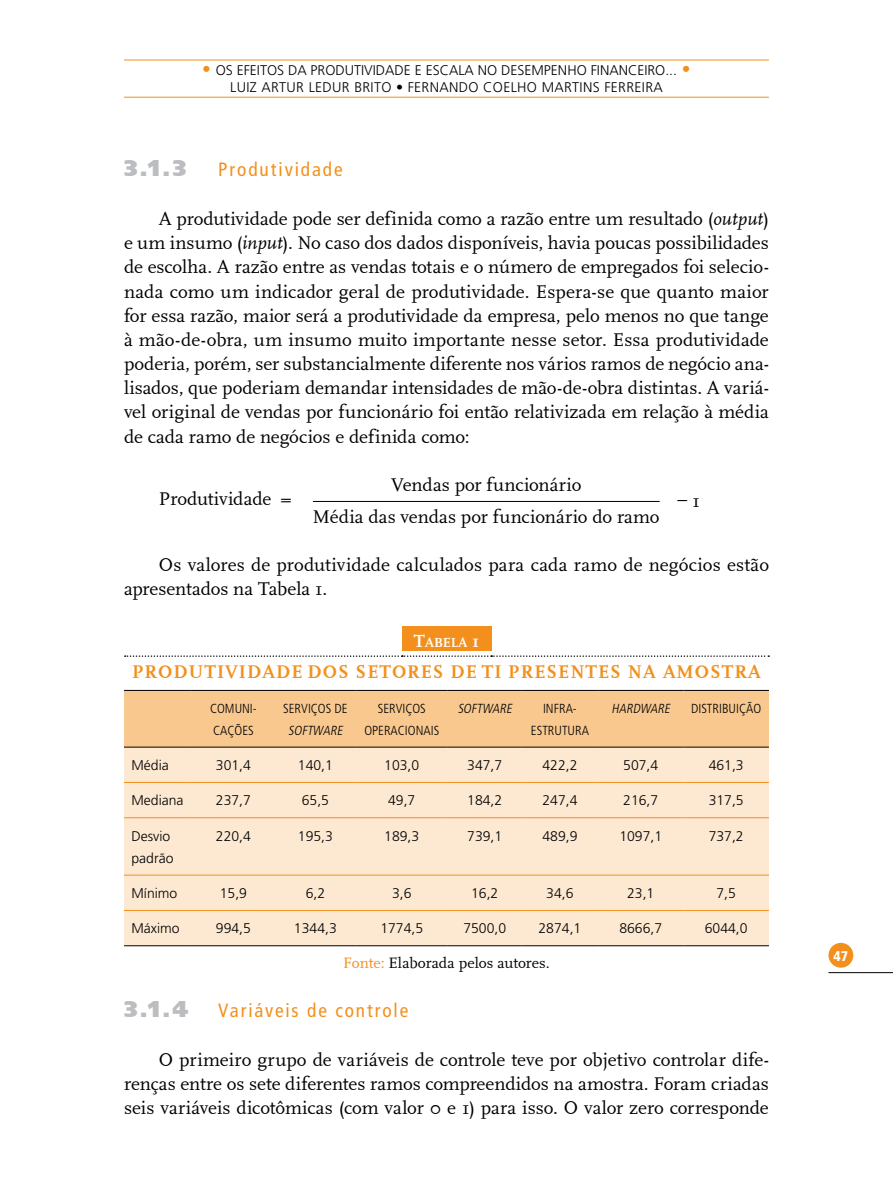
<style>
.page{position:relative;width:893px;height:1191px;background:#fff}
.page>*{position:absolute;margin:0;border:0;box-sizing:border-box;transform-origin:0 0}
.t1{font:900 22.75px "Frutiger";color:#bcbdc0}
.t2{font:19.25px/24.2px "FF Scala";color:#000;text-align:justify}
.t3{font:700 19.25px "FF Scala";color:#f3901d}
.t4{font:condensed 19.25px "Frutiger";letter-spacing:.1em;color:#f3901d}
.t5{font:15.75px "FF Scala";letter-spacing:-.005em;color:#000}
.t6{font:300 14px/22.1px "Frutiger";color:#000}
.t7{font:300 14px/16.8px "Frutiger";letter-spacing:.025em;color:#000}
.t8{font:900 condensed 14px "Frutiger";color:#fff}
.t9{font:700 13.83px "FF Scala";color:#fff}
.t10{font:300 condensed 13.12px/22.1px "Frutiger";color:#000;text-align:center}
.t11{font:italic 300 condensed 13.12px "Frutiger";color:#000}
.s1{font-size:17.5px;color:#f3901d}
.s2{font-style:italic}
.s3{font-size:18.38px}
.s4{color:#f3901d}
</style>
<div class="page">
<div style="left:828px;top:943px;width:25px;height:24px;background:#f3901d;border-radius:50%"></div>
<hr style="left:828px;top:972px;width:65px;height:1px;background:#000">
<hr style="left:124px;top:97px;width:645px;height:1px;background:#f3901d">
<hr style="left:124px;top:60px;width:645px;height:1px;background:#f3901d">
<hr style="left:313px;top:501px;width:347px;height:1px;background:#000">
<div style="left:402px;top:626px;width:89px;height:25px;background:#f3901d"></div>
<svg style="left:125px;top:655px;width:644px;height:2px"></svg>
<div style="left:124px;top:691px;width:645px;height:55px;background:#f9c88e"></div>
<div style="left:124px;top:747px;width:645px;height:198px;background:#fde9d2"></div>
<hr style="left:124px;top:690px;width:68px;height:1px;background:#000">
<hr style="left:192px;top:690px;width:83px;height:1px;background:#000">
<hr style="left:275px;top:690px;width:81px;height:1px;background:#000">
<hr style="left:356px;top:690px;width:92px;height:1px;background:#000">
<hr style="left:448px;top:690px;width:74px;height:1px;background:#000">
<hr style="left:522px;top:690px;width:76px;height:1px;background:#000">
<hr style="left:598px;top:690px;width:85px;height:1px;background:#000">
<hr style="left:683px;top:690px;width:86px;height:1px;background:#000">
<hr style="left:124px;top:746px;width:68px;height:1px;background:#000">
<hr style="left:192px;top:746px;width:83px;height:1px;background:#000">
<hr style="left:275px;top:746px;width:81px;height:1px;background:#000">
<hr style="left:356px;top:746px;width:92px;height:1px;background:#000">
<hr style="left:448px;top:746px;width:74px;height:1px;background:#000">
<hr style="left:522px;top:746px;width:76px;height:1px;background:#000">
<hr style="left:598px;top:746px;width:85px;height:1px;background:#000">
<hr style="left:683px;top:746px;width:86px;height:1px;background:#000">
<hr style="left:124px;top:782px;width:68px;height:1px;background:#f3901d">
<hr style="left:192px;top:782px;width:83px;height:1px;background:#f3901d">
<hr style="left:275px;top:782px;width:81px;height:1px;background:#f3901d">
<hr style="left:356px;top:782px;width:92px;height:1px;background:#f3901d">
<hr style="left:448px;top:782px;width:74px;height:1px;background:#f3901d">
<hr style="left:522px;top:782px;width:76px;height:1px;background:#f3901d">
<hr style="left:598px;top:782px;width:85px;height:1px;background:#f3901d">
<hr style="left:683px;top:782px;width:86px;height:1px;background:#f3901d">
<hr style="left:124px;top:817px;width:68px;height:1px;background:#f3901d">
<hr style="left:192px;top:817px;width:83px;height:1px;background:#f3901d">
<hr style="left:275px;top:817px;width:81px;height:1px;background:#f3901d">
<hr style="left:356px;top:817px;width:92px;height:1px;background:#f3901d">
<hr style="left:448px;top:817px;width:74px;height:1px;background:#f3901d">
<hr style="left:522px;top:817px;width:76px;height:1px;background:#f3901d">
<hr style="left:598px;top:817px;width:85px;height:1px;background:#f3901d">
<hr style="left:683px;top:817px;width:86px;height:1px;background:#f3901d">
<hr style="left:124px;top:874px;width:68px;height:1px;background:#f3901d">
<hr style="left:192px;top:874px;width:83px;height:1px;background:#f3901d">
<hr style="left:275px;top:874px;width:81px;height:1px;background:#f3901d">
<hr style="left:356px;top:874px;width:92px;height:1px;background:#f3901d">
<hr style="left:448px;top:874px;width:74px;height:1px;background:#f3901d">
<hr style="left:522px;top:874px;width:76px;height:1px;background:#f3901d">
<hr style="left:598px;top:874px;width:85px;height:1px;background:#f3901d">
<hr style="left:683px;top:874px;width:86px;height:1px;background:#f3901d">
<hr style="left:124px;top:910px;width:68px;height:1px;background:#f3901d">
<hr style="left:192px;top:910px;width:83px;height:1px;background:#f3901d">
<hr style="left:275px;top:910px;width:81px;height:1px;background:#f3901d">
<hr style="left:356px;top:910px;width:92px;height:1px;background:#f3901d">
<hr style="left:448px;top:910px;width:74px;height:1px;background:#f3901d">
<hr style="left:522px;top:910px;width:76px;height:1px;background:#f3901d">
<hr style="left:598px;top:910px;width:85px;height:1px;background:#f3901d">
<hr style="left:683px;top:910px;width:86px;height:1px;background:#f3901d">
<hr style="left:124px;top:945px;width:68px;height:1px;background:#000">
<hr style="left:192px;top:945px;width:83px;height:1px;background:#000">
<hr style="left:275px;top:945px;width:81px;height:1px;background:#000">
<hr style="left:356px;top:945px;width:92px;height:1px;background:#000">
<hr style="left:448px;top:945px;width:74px;height:1px;background:#000">
<hr style="left:522px;top:945px;width:76px;height:1px;background:#000">
<hr style="left:598px;top:945px;width:85px;height:1px;background:#000">
<hr style="left:683px;top:945px;width:86px;height:1px;background:#000">
<p class="t6" style="left:202px;top:59px;width:42px"><span class="s1">•</span>OS EFEITO</p>
<p class="t6" style="left:277px;top:59px;width:57px">S DA PRODUTIVID</p>
<p class="t7" style="left:230px;top:62px;width:462px;text-indent:155px">ADE E ESCALA NO DESEM PENHO FINANCEIRO... <span class="s1">•<br></span>LUIZ ARTUR LEDUR BRITO • FERNAN</p>
<p class="t7" style="left:459px;top:79px;width:196px">DO COELHO MARTINS FERREIRA</p>
<p class="t1" style="left:124px;top:154px;width:64px">3.1.3</p>
<p class="t4" style="left:218px;top:158px;width:126px">Produtividade</p>
<p class="t2" style="left:124px;top:207px;width:646px;text-indent:35px">A produtividade pode ser definida como a razão entre um resultado (<span class="s2">output</span>) e um insumo (<span class="s2">input</span>). No caso dos dados disponíveis, havia poucas possibilidades de escolha. A razão entre as vendas totais e o número de empregados foi selecio&shy;nada como um indicador geral de produtividade. Espera-se que quanto maior for essa razão, maior será a produtividade da empresa, pelo menos no que tange à mão-de-obra, um insumo muito importante nesse setor. Essa produtividade poderia, porém, ser substancialmente diferente nos vários ramos de negócio ana&shy;lisados, que poderiam demandar intensidades de mão-de-obra distintas. A variá&shy;vel original de vendas por funcionário foi então relativizada em relação à média de cada ramo de negócios e definida como:</p>
<p class="t2" style="left:391px;top:473px;width:192px">Vendas por funcionário</p>
<p class="t2" style="left:159px;top:487px;width:134px">Produtividade =</p>
<p class="t2" style="left:677px;top:488px;width:24px">– 1</p>
<p class="t2" style="left:313px;top:504px;width:348px">Média das vendas por funcionário do ramo</p>
<p class="t2" style="left:124px;top:553px;width:646px;text-indent:35px">Os valores de produtividade calculados para cada ramo de negócios estão apresentados na Tabela 1.</p>
<p class="t9" style="left:414px;top:634px;width:67px"><span class="s3">T</span>ABELA <span class="s3">1</span></p>
<p class="t3" style="left:132px;top:661px;width:27px">PRODUTIVIDADE</p>
<p class="t3" style="left:308px;top:661px;width:14px">DOS</p>
<p class="t3" style="left:356px;top:661px;width:14px">SETORES</p>
<p class="t3" style="left:450px;top:661px;width:84px">DE TI PRESENTES</p>
<p class="t3" style="left:628px;top:661px;width:50px">NA AMOSTRA</p>
<p class="t10" style="left:210px;top:697px;width:48px;text-align:left">COMUNI-<br>CAÇÕES</p>
<p class="t10" style="left:283px;top:697px;width:66px">SERVIÇOS DE<br><span class="s2">SOFTWARE</span></p>
<p class="t10" style="left:364px;top:697px;width:76px">SERVIÇOS<br>OPERACIONAIS</p>
<p class="t11" style="left:458px;top:700px;width:58px">SOFTWARE</p>
<p class="t10" style="left:531px;top:697px;width:60px">INFRA-<br>ESTRUTURA</p>
<p class="t11" style="left:612px;top:700px;width:63px">HARDWARE</p>
<p class="t10" style="left:691px;top:697px;width:72px">DISTRIBUIÇÃO</p>
<p class="t6" style="left:131px;top:754px;width:39px">MÉDIA</p>
<p class="t6" style="left:216px;top:754px;width:37px">301,4</p>
<p class="t6" style="left:298px;top:754px;width:37px">140,1</p>
<p class="t6" style="left:384px;top:754px;width:37px">103,0</p>
<p class="t6" style="left:467px;top:754px;width:37px">347,7</p>
<p class="t6" style="left:542px;top:754px;width:37px">422,2</p>
<p class="t6" style="left:623px;top:754px;width:37px">507,4</p>
<p class="t6" style="left:709px;top:754px;width:37px">461,3</p>
<p class="t6" style="left:131px;top:789px;width:54px">MEDIANA</p>
<p class="t6" style="left:216px;top:789px;width:37px">237,7</p>
<p class="t6" style="left:302px;top:789px;width:29px">65,5</p>
<p class="t6" style="left:388px;top:789px;width:29px">49,7</p>
<p class="t6" style="left:467px;top:789px;width:37px">184,2</p>
<p class="t6" style="left:542px;top:789px;width:37px">247,4</p>
<p class="t6" style="left:623px;top:789px;width:37px">216,7</p>
<p class="t6" style="left:709px;top:789px;width:37px">317,5</p>
<p class="t6" style="left:131px;top:825px;width:44px">DESVIO<br>PADRÃO</p>
<p class="t6" style="left:216px;top:825px;width:37px">220,4</p>
<p class="t6" style="left:298px;top:825px;width:37px">195,3</p>
<p class="t6" style="left:384px;top:825px;width:37px">189,3</p>
<p class="t6" style="left:467px;top:825px;width:37px">739,1</p>
<p class="t6" style="left:542px;top:825px;width:37px">489,9</p>
<p class="t6" style="left:619px;top:825px;width:44px">1097,1</p>
<p class="t6" style="left:709px;top:825px;width:37px">737,2</p>
<p class="t6" style="left:131px;top:882px;width:47px">MÍNIMO</p>
<p class="t6" style="left:220px;top:882px;width:29px">15,9</p>
<p class="t6" style="left:306px;top:882px;width:21px">6,2</p>
<p class="t6" style="left:392px;top:882px;width:21px">3,6</p>
<p class="t6" style="left:471px;top:882px;width:29px">16,2</p>
<p class="t6" style="left:546px;top:882px;width:29px">34,6</p>
<p class="t6" style="left:627px;top:882px;width:29px">23,1</p>
<p class="t6" style="left:716px;top:882px;width:21px">7,5</p>
<p class="t6" style="left:131px;top:917px;width:50px">MÁXIMO</p>
<p class="t6" style="left:216px;top:917px;width:37px">994,5</p>
<p class="t6" style="left:294px;top:917px;width:44px">1344,3</p>
<p class="t6" style="left:380px;top:917px;width:44px">1774,5</p>
<p class="t6" style="left:463px;top:917px;width:44px">7500,0</p>
<p class="t6" style="left:538px;top:917px;width:44px">2874,1</p>
<p class="t6" style="left:619px;top:917px;width:44px">8666,7</p>
<p class="t6" style="left:705px;top:917px;width:44px">6044,0</p>
<p class="t5" style="left:343px;top:954px;width:208px"><span class="s4">Fonte:</span> Elaborada pelos autores.</p>
<p class="t1" style="left:124px;top:995px;width:66px">3.1.4</p>
<p class="t4" style="left:218px;top:999px;width:191px">Variáveis de controle</p>
<p class="t2" style="left:124px;top:1048px;width:646px;text-indent:35px">O primeiro grupo de variáveis de controle teve por objetivo controlar dife&shy;renças entre os sete diferentes ramos compreendidos na amostra. Foram criadas seis variáveis dicotômicas (com valor 0 e 1) para isso. O valor zero corresponde</p>
<p class="t8" style="left:834px;top:947px;width:16px">47</p>
</div>
